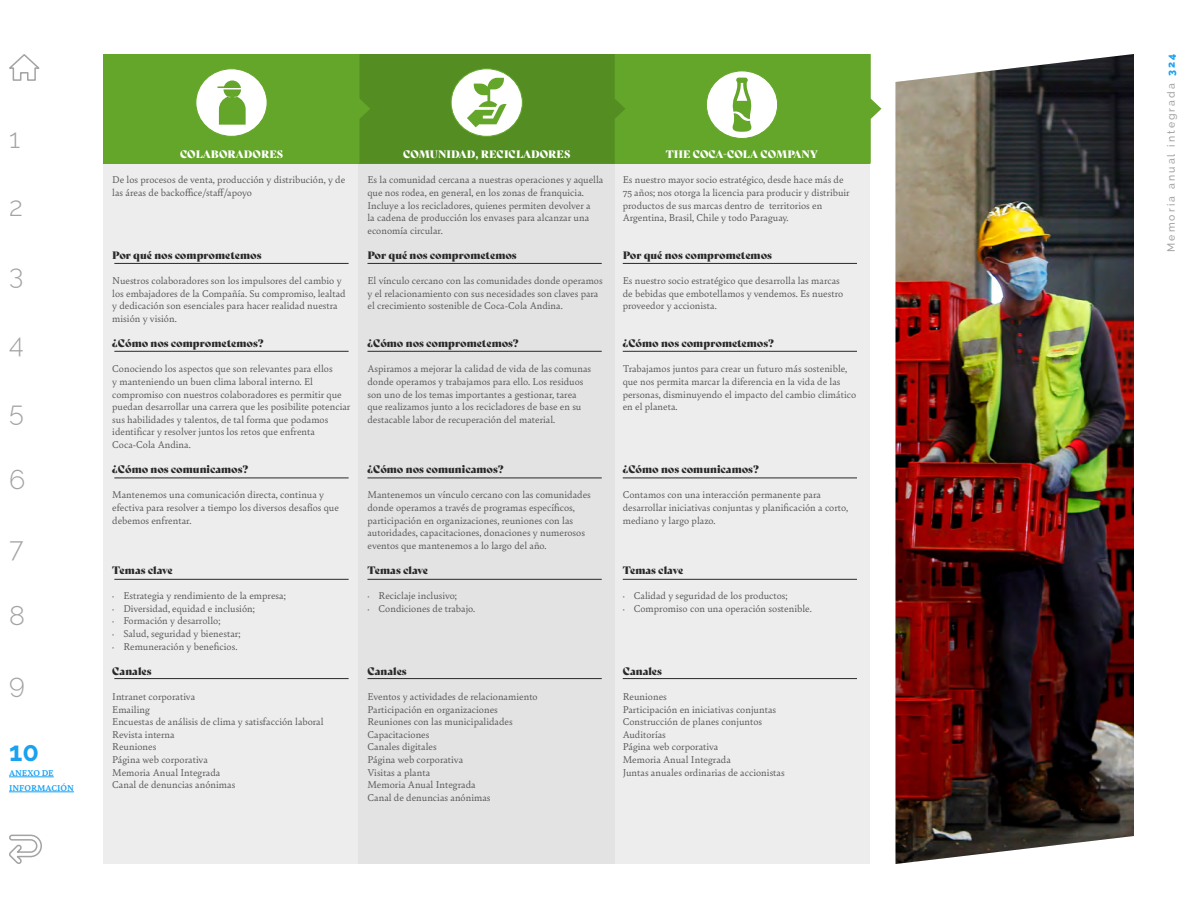
<style>
.page{position:relative;width:1188px;height:918px;background:#fff}
.page>*{position:absolute;margin:0;border:0;box-sizing:border-box;transform-origin:0 0}
.t1{font:300 27px "Raleway";color:#a3a3a3}
.t2{font:700 27px "Raleway";color:#19a1f2}
.t3{font:10.5px/12.6px "Bely";color:#575757}
.t4{font:10.5px "Bely Display";letter-spacing:-.005em;color:#292929}
.t5{font:10.5px "Bely Display";color:#fff}
.t6{font:500 10.5px "Raleway";letter-spacing:.2em;color:#a3a3a3}
.t7{font:700 9px/15px "Bely";color:#19a1f2}
.s1{font-weight:800;color:#19a1f2}
</style>
<div class="page">
<hr style="left:9px;top:777px;width:45px;height:1px;background:#19a1f2">
<hr style="left:9px;top:792px;width:65px;height:1px;background:#19a1f2">
<svg style="left:9px;top:54px;width:31px;height:27px"></svg>
<svg style="left:9px;top:834px;width:33px;height:30px"></svg>
<div style="left:104px;top:54px;width:766px;height:810px;background:#ededed"></div>
<div style="left:359px;top:164px;width:256px;height:700px;background:#e3e3e3"></div>
<hr style="left:114px;top:263px;width:235px;height:1px;background:#292929">
<hr style="left:114px;top:351px;width:235px;height:1px;background:#292929">
<hr style="left:114px;top:478px;width:235px;height:1px;background:#292929">
<hr style="left:114px;top:579px;width:235px;height:1px;background:#292929">
<hr style="left:114px;top:678px;width:235px;height:1px;background:#292929">
<hr style="left:368px;top:263px;width:234px;height:1px;background:#292929">
<hr style="left:368px;top:351px;width:234px;height:1px;background:#292929">
<hr style="left:368px;top:478px;width:234px;height:1px;background:#292929">
<hr style="left:368px;top:579px;width:234px;height:1px;background:#292929">
<hr style="left:368px;top:678px;width:234px;height:1px;background:#292929">
<hr style="left:623px;top:263px;width:234px;height:1px;background:#292929">
<hr style="left:623px;top:351px;width:234px;height:1px;background:#292929">
<hr style="left:623px;top:478px;width:234px;height:1px;background:#292929">
<hr style="left:623px;top:579px;width:234px;height:1px;background:#292929">
<hr style="left:623px;top:678px;width:234px;height:1px;background:#292929">
<svg style="left:104px;top:54px;width:777px;height:110px;background:#6ea83c"></svg>
<img style="left:896px;top:54px;width:238px;height:810px">
<h1 class="t1" style="left:9px;top:123px;width:13px">1</h1>
<h1 class="t1" style="left:9px;top:191px;width:15px">2</h1>
<h1 class="t1" style="left:9px;top:259px;width:16px">3</h1>
<h1 class="t1" style="left:9px;top:327px;width:16px">4</h1>
<h1 class="t1" style="left:9px;top:395px;width:16px">5</h1>
<h1 class="t1" style="left:9px;top:463px;width:18px">6</h1>
<h1 class="t1" style="left:9px;top:531px;width:16px">7</h1>
<h1 class="t1" style="left:9px;top:600px;width:17px">8</h1>
<h1 class="t1" style="left:9px;top:668px;width:17px">9</h1>
<h1 class="t2" style="left:9px;top:736px;width:31px">10</h1>
<p class="t7" style="left:9px;top:765px;width:67px">ANEXO DE<br>INFORMACIÓN</p>
<p class="t5" style="left:180px;top:146px;width:104px">COLABORADORES</p>
<p class="t3" style="left:112px;top:173px;width:234px">De los procesos de venta, producción y distribución, y de las áreas de backoffice/staff/apoyo</p>
<p class="t4" style="left:112px;top:247px;width:151px">Por qué nos comprometemos</p>
<p class="t3" style="left:112px;top:274px;width:235px">Nuestros colaboradores son los impulsores del cambio y los embajadores de la Compañía. Su compromiso, lealtad y dedicación son esenciales para hacer realidad nuestra misión y visión.</p>
<p class="t4" style="left:112px;top:335px;width:153px">¿Cómo nos comprometemos?</p>
<p class="t3" style="left:112px;top:362px;width:240px">Conociendo los aspectos que son relevantes para ellos<br>y manteniendo un buen clima laboral interno. El compromiso con nuestros colaboradores es permitir que puedan desarrollar una carrera que les posibilite potenciar sus habilidades y talentos, de tal forma que podamos identificar y resolver juntos los retos que enfrenta Coca-Cola Andina.</p>
<p class="t4" style="left:112px;top:461px;width:138px">¿Cómo nos comunicamos?</p>
<p class="t3" style="left:112px;top:488px;width:228px">Mantenemos una comunicación directa, continua y efectiva para resolver a tiempo los diversos desafíos que debemos enfrentar.</p>
<p class="t4" style="left:112px;top:562px;width:62px">Temas clave</p>
<p class="t3" style="left:112px;top:589px;width:175px">· Estrategia y rendimiento de la empresa; · Diversidad, equidad e inclusión;<br>· Formación y desarrollo;<br>· Salud, seguridad y bienestar;<br>· Remuneración y beneficios.</p>
<p class="t4" style="left:112px;top:662px;width:41px">Canales</p>
<p class="t3" style="left:112px;top:690px;width:213px">Intranet corporativa<br>Emailing<br>Encuestas de análisis de clima y satisfacción laboral<br>Revista interna<br>Reuniones<br>Página web corporativa<br>Memoria Anual Integrada<br>Canal de denuncias anónimas</p>
<p class="t5" style="left:403px;top:146px;width:169px">COMUNIDAD, RECICLADORES</p>
<p class="t3" style="left:367px;top:173px;width:237px">Es la comunidad cercana a nuestras operaciones y aquella que nos rodea, en general, en los zonas de franquicia.<br>Incluye a los recicladores, quienes permiten devolver a<br>la cadena de producción los envases para alcanzar una economía circular.</p>
<p class="t4" style="left:367px;top:247px;width:151px">Por qué nos comprometemos</p>
<p class="t3" style="left:367px;top:274px;width:237px">El vínculo cercano con las comunidades donde operamos y el relacionamiento con sus necesidades son claves para el crecimiento sostenible de Coca-Cola Andina.</p>
<p class="t4" style="left:367px;top:335px;width:153px">¿Cómo nos comprometemos?</p>
<p class="t3" style="left:367px;top:362px;width:225px">Aspiramos a mejorar la calidad de vida de las comunas donde operamos y trabajamos para ello. Los residuos son uno de los temas importantes a gestionar, tarea que realizamos junto a los recicladores de base en su destacable labor de recuperación del material.</p>
<p class="t4" style="left:367px;top:461px;width:138px">¿Cómo nos comunicamos?</p>
<p class="t3" style="left:367px;top:488px;width:225px">Mantenemos un vínculo cercano con las comunidades donde operamos a través de programas específicos, participación en organizaciones, reuniones con las autoridades, capacitaciones, donaciones y numerosos eventos que mantenemos a lo largo del año.</p>
<p class="t4" style="left:367px;top:562px;width:62px">Temas clave</p>
<p class="t3" style="left:367px;top:589px;width:109px">· Reciclaje inclusivo;<br>· Condiciones de trabajo.</p>
<p class="t4" style="left:367px;top:662px;width:41px">Canales</p>
<p class="t3" style="left:367px;top:690px;width:172px">Eventos y actividades de relacionamiento<br>Participación en organizaciones<br>Reuniones con las municipalidades<br>Capacitaciones<br>Canales digitales<br>Página web corporativa<br>Visitas a planta<br>Memoria Anual Integrada<br>Canal de denuncias anónimas</p>
<p class="t5" style="left:666px;top:146px;width:154px">THE COCA-COLA COMPANY</p>
<p class="t3" style="left:623px;top:173px;width:229px">Es nuestro mayor socio estratégico, desde hace más de 75 años; nos otorga la licencia para producir y distribuir productos de sus marcas dentro de territorios en Argentina, Brasil, Chile y todo Paraguay.</p>
<p class="t4" style="left:623px;top:247px;width:151px">Por qué nos comprometemos</p>
<p class="t3" style="left:623px;top:274px;width:222px">Es nuestro socio estratégico que desarrolla las marcas de bebidas que embotellamos y vendemos. Es nuestro proveedor y accionista.</p>
<p class="t4" style="left:623px;top:335px;width:153px">¿Cómo nos comprometemos?</p>
<p class="t3" style="left:623px;top:362px;width:235px">Trabajamos juntos para crear un futuro más sostenible, que nos permita marcar la diferencia en la vida de las personas, disminuyendo el impacto del cambio climático en el planeta.</p>
<p class="t4" style="left:623px;top:461px;width:138px">¿Cómo nos comunicamos?</p>
<p class="t3" style="left:623px;top:488px;width:227px">Contamos con una interacción permanente para desarrollar iniciativas conjuntas y planificación a corto, mediano y largo plazo.</p>
<p class="t4" style="left:623px;top:562px;width:62px">Temas clave</p>
<p class="t3" style="left:623px;top:589px;width:191px">· Calidad y seguridad de los productos;<br>· Compromiso con una operación sostenible.</p>
<p class="t4" style="left:623px;top:662px;width:41px">Canales</p>
<p class="t3" style="left:623px;top:690px;width:164px">Reuniones<br>Participación en iniciativas conjuntas<br>Construcción de planes conjuntos<br>Auditorías<br>Página web corporativa<br>Memoria Anual Integrada<br>Juntas anuales ordinarias de accionistas</p>
<p class="t6" style="left:1165px;top:252px;width:199px;rotate:-90deg">Memoria anual integrada <span class="s1">324</span></p>
</div>
